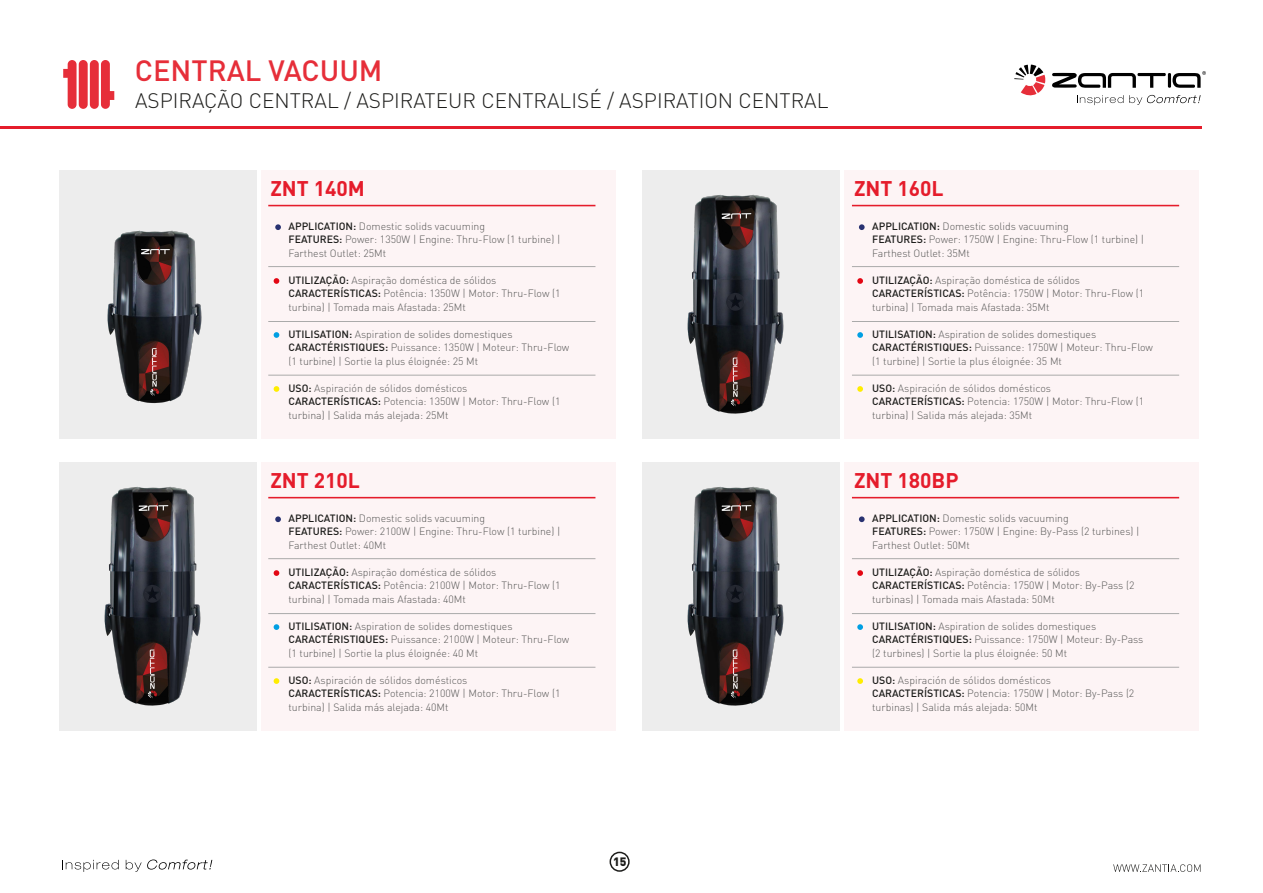
<style>
.page{position:relative;width:1263px;height:893px;background:#fff}
.page>*{position:absolute;margin:0;border:0;box-sizing:border-box;transform-origin:0 0}
.t1{font:500 28.95px "DIN";color:#e62e39}
.t2{font:700 21px "DIN";color:#e51c2b}
.t3{font:300 20.7px "DIN";color:#1d1d1b}
.t4{font:900 12px "DIN";color:#1d1d1b}
.t5{font:300 10.5px/13.5px "DIN";color:#575756}
.s1{font-weight:500;color:#1d1d1b}
</style>
<div class="page">
<div style="left:261px;top:170px;width:354px;height:268px;background:#fdf4f5"></div>
<div style="left:59px;top:170px;width:198px;height:268px;background:#ededed"></div>
<svg style="left:275px;top:224px;width:6px;height:6px"></svg>
<svg style="left:274px;top:278px;width:5px;height:6px"></svg>
<svg style="left:274px;top:332px;width:5px;height:6px"></svg>
<svg style="left:274px;top:386px;width:5px;height:6px"></svg>
<hr style="left:268px;top:205px;width:327px;height:1px;background:#e51c2b">
<hr style="left:268px;top:266px;width:327px;height:1px;background:#aaa">
<hr style="left:268px;top:321px;width:327px;height:1px;background:#aaa">
<hr style="left:268px;top:375px;width:327px;height:1px;background:#aaa">
<img style="left:107px;top:230px;width:95px;height:174px">
<div style="left:845px;top:170px;width:354px;height:268px;background:#fdf4f5"></div>
<div style="left:642px;top:170px;width:198px;height:268px;background:#ededed"></div>
<svg style="left:859px;top:224px;width:6px;height:6px"></svg>
<svg style="left:857px;top:278px;width:6px;height:6px"></svg>
<svg style="left:857px;top:332px;width:6px;height:6px"></svg>
<svg style="left:857px;top:386px;width:6px;height:6px"></svg>
<hr style="left:852px;top:205px;width:327px;height:1px;background:#e51c2b">
<hr style="left:852px;top:266px;width:327px;height:1px;background:#aaa">
<hr style="left:852px;top:321px;width:327px;height:1px;background:#aaa">
<hr style="left:852px;top:375px;width:327px;height:1px;background:#aaa">
<img style="left:687px;top:194px;width:97px;height:220px">
<div style="left:261px;top:462px;width:354px;height:268px;background:#fdf4f5"></div>
<div style="left:59px;top:462px;width:198px;height:268px;background:#ededed"></div>
<svg style="left:275px;top:516px;width:6px;height:6px"></svg>
<svg style="left:274px;top:570px;width:5px;height:6px"></svg>
<svg style="left:274px;top:624px;width:5px;height:6px"></svg>
<svg style="left:274px;top:678px;width:5px;height:6px"></svg>
<hr style="left:268px;top:497px;width:327px;height:1px;background:#e51c2b">
<hr style="left:268px;top:558px;width:327px;height:1px;background:#aaa">
<hr style="left:268px;top:613px;width:327px;height:1px;background:#aaa">
<hr style="left:268px;top:667px;width:327px;height:1px;background:#aaa">
<img style="left:104px;top:486px;width:97px;height:220px">
<div style="left:845px;top:462px;width:354px;height:268px;background:#fdf4f5"></div>
<div style="left:642px;top:462px;width:198px;height:268px;background:#ededed"></div>
<svg style="left:859px;top:516px;width:6px;height:6px"></svg>
<svg style="left:857px;top:570px;width:6px;height:6px"></svg>
<svg style="left:857px;top:624px;width:6px;height:6px"></svg>
<svg style="left:857px;top:678px;width:6px;height:6px"></svg>
<hr style="left:852px;top:497px;width:327px;height:1px;background:#e51c2b">
<hr style="left:852px;top:558px;width:327px;height:1px;background:#aaa">
<hr style="left:852px;top:613px;width:327px;height:1px;background:#aaa">
<hr style="left:852px;top:667px;width:327px;height:1px;background:#aaa">
<img style="left:687px;top:486px;width:97px;height:220px">
<svg style="left:62px;top:860px;width:57px;height:12px"></svg>
<svg style="left:126px;top:859px;width:86px;height:13px"></svg>
<svg style="left:1113px;top:864px;width:87px;height:8px"></svg>
<div style="left:609px;top:852px;width:21px;height:20px;border:2px solid #1d1d1b;border-radius:50%"></div>
<svg style="left:1172px;top:71px;width:34px;height:17px"></svg>
<hr style="left:1168px;top:73px;width:3px;height:15px;background:#000;border-radius:2px">
<hr style="left:1137px;top:73px;width:29px;height:3px;background:#000;border-radius:2px">
<svg style="left:1014px;top:65px;width:31px;height:31px"></svg>
<svg style="left:1052px;top:73px;width:84px;height:15px"></svg>
<svg style="left:1077px;top:95px;width:46px;height:10px"></svg>
<svg style="left:1129px;top:95px;width:71px;height:10px"></svg>
<div style="left:79px;top:60px;width:9px;height:49px;background:#e62e39;border-radius:4px"></div>
<div style="left:90px;top:60px;width:9px;height:49px;background:#e62e39;border-radius:4px"></div>
<div style="left:68px;top:60px;width:9px;height:49px;background:#e62e39;border-radius:4px"></div>
<div style="left:101px;top:60px;width:9px;height:49px;background:#e62e39;border-radius:4px"></div>
<hr style="left:0;top:126px;width:1201px;height:3px;background:#e51c2b">
<h1 class="t1" style="left:135px;top:52px;width:249px">CENTRAL VACUUM</h1>
<h3 class="t3" style="left:135px;top:87px;width:695px">ASPIRAÇÃO CENTRAL / ASPIRATEUR CENTRALISÉ / ASPIRATION CENTRAL</h3>
<h2 class="t2" style="left:270px;top:174px;width:96px">ZNT 140M</h2>
<p class="t5" style="left:288px;top:219px;width:273px"><span class="s1">APPLICATION:</span> Domestic solids vacuuming<br><span class="s1">FEATURES:</span> Power: 1350W | Engine: Thru-Flow (1 turbine) |<br>Farthest Outlet: 25Mt</p>
<p class="t5" style="left:288px;top:273px;width:273px"><span class="s1">UTILIZAÇÃO:</span> Aspiração doméstica de sólidos<br><span class="s1">CARACTERÍSTICAS:</span> Potência: 1350W | Motor: Thru-Flow (1 turbina) | Tomada mais Afastada: 25Mt</p>
<p class="t5" style="left:288px;top:327px;width:282px"><span class="s1">UTILISATION:</span> Aspiration de solides domestiques<br><span class="s1">CARACTÉRISTIQUES:</span> Puissance: 1350W | Moteur: Thru-Flow (1 turbine) | Sortie la plus éloignée: 25 Mt</p>
<p class="t5" style="left:288px;top:381px;width:273px"><span class="s1">USO:</span> Aspiración de sólidos domésticos<br><span class="s1">CARACTERÍSTICAS:</span> Potencia: 1350W | Motor: Thru-Flow (1 turbina) | Salida más alejada: 25Mt</p>
<h2 class="t2" style="left:270px;top:466px;width:91px">ZNT 210L</h2>
<p class="t5" style="left:288px;top:511px;width:273px"><span class="s1">APPLICATION:</span> Domestic solids vacuuming<br><span class="s1">FEATURES:</span> Power: 2100W | Engine: Thru-Flow (1 turbine) |<br>Farthest Outlet: 40Mt</p>
<p class="t5" style="left:288px;top:565px;width:273px"><span class="s1">UTILIZAÇÃO:</span> Aspiração doméstica de sólidos<br><span class="s1">CARACTERÍSTICAS:</span> Potência: 2100W | Motor: Thru-Flow (1 turbina) | Tomada mais Afastada: 40Mt</p>
<p class="t5" style="left:288px;top:619px;width:282px"><span class="s1">UTILISATION:</span> Aspiration de solides domestiques<br><span class="s1">CARACTÉRISTIQUES:</span> Puissance: 2100W | Moteur: Thru-Flow (1 turbine) | Sortie la plus éloignée: 40 Mt</p>
<p class="t5" style="left:288px;top:673px;width:273px"><span class="s1">USO:</span> Aspiración de sólidos domésticos<br><span class="s1">CARACTERÍSTICAS:</span> Potencia: 2100W | Motor: Thru-Flow (1 turbina) | Salida más alejada: 40Mt</p>
<h2 class="t2" style="left:854px;top:174px;width:91px">ZNT 160L</h2>
<p class="t5" style="left:872px;top:219px;width:273px"><span class="s1">APPLICATION:</span> Domestic solids vacuuming<br><span class="s1">FEATURES:</span> Power: 1750W | Engine: Thru-Flow (1 turbine) |<br>Farthest Outlet: 35Mt</p>
<p class="t5" style="left:872px;top:273px;width:273px"><span class="s1">UTILIZAÇÃO:</span> Aspiração doméstica de sólidos<br><span class="s1">CARACTERÍSTICAS:</span> Potência: 1750W | Motor: Thru-Flow (1 turbina) | Tomada mais Afastada: 35Mt</p>
<p class="t5" style="left:872px;top:327px;width:282px"><span class="s1">UTILISATION:</span> Aspiration de solides domestiques<br><span class="s1">CARACTÉRISTIQUES:</span> Puissance: 1750W | Moteur: Thru-Flow (1 turbine) | Sortie la plus éloignée: 35 Mt</p>
<p class="t5" style="left:872px;top:381px;width:273px"><span class="s1">USO:</span> Aspiración de sólidos domésticos<br><span class="s1">CARACTERÍSTICAS:</span> Potencia: 1750W | Motor: Thru-Flow (1 turbina) | Salida más alejada: 35Mt</p>
<h2 class="t2" style="left:854px;top:466px;width:106px">ZNT 180BP</h2>
<p class="t5" style="left:872px;top:511px;width:269px"><span class="s1">APPLICATION:</span> Domestic solids vacuuming<br><span class="s1">FEATURES:</span> Power: 1750W | Engine: By-Pass (2 turbines) |<br>Farthest Outlet: 50Mt</p>
<p class="t5" style="left:872px;top:565px;width:264px"><span class="s1">UTILIZAÇÃO:</span> Aspiração doméstica de sólidos<br><span class="s1">CARACTERÍSTICAS:</span> Potência: 1750W | Motor: By-Pass (2 turbinas) | Tomada mais Afastada: 50Mt</p>
<p class="t5" style="left:872px;top:619px;width:273px"><span class="s1">UTILISATION:</span> Aspiration de solides domestiques<br><span class="s1">CARACTÉRISTIQUES:</span> Puissance: 1750W | Moteur: By-Pass (2 turbines) | Sortie la plus éloignée: 50 Mt</p>
<p class="t5" style="left:872px;top:673px;width:264px"><span class="s1">USO:</span> Aspiración de sólidos domésticos<br><span class="s1">CARACTERÍSTICAS:</span> Potencia: 1750W | Motor: By-Pass (2 turbinas) | Salida más alejada: 50Mt</p>
<p class="t4" style="left:613px;top:854px;width:15px">15</p>
</div>
